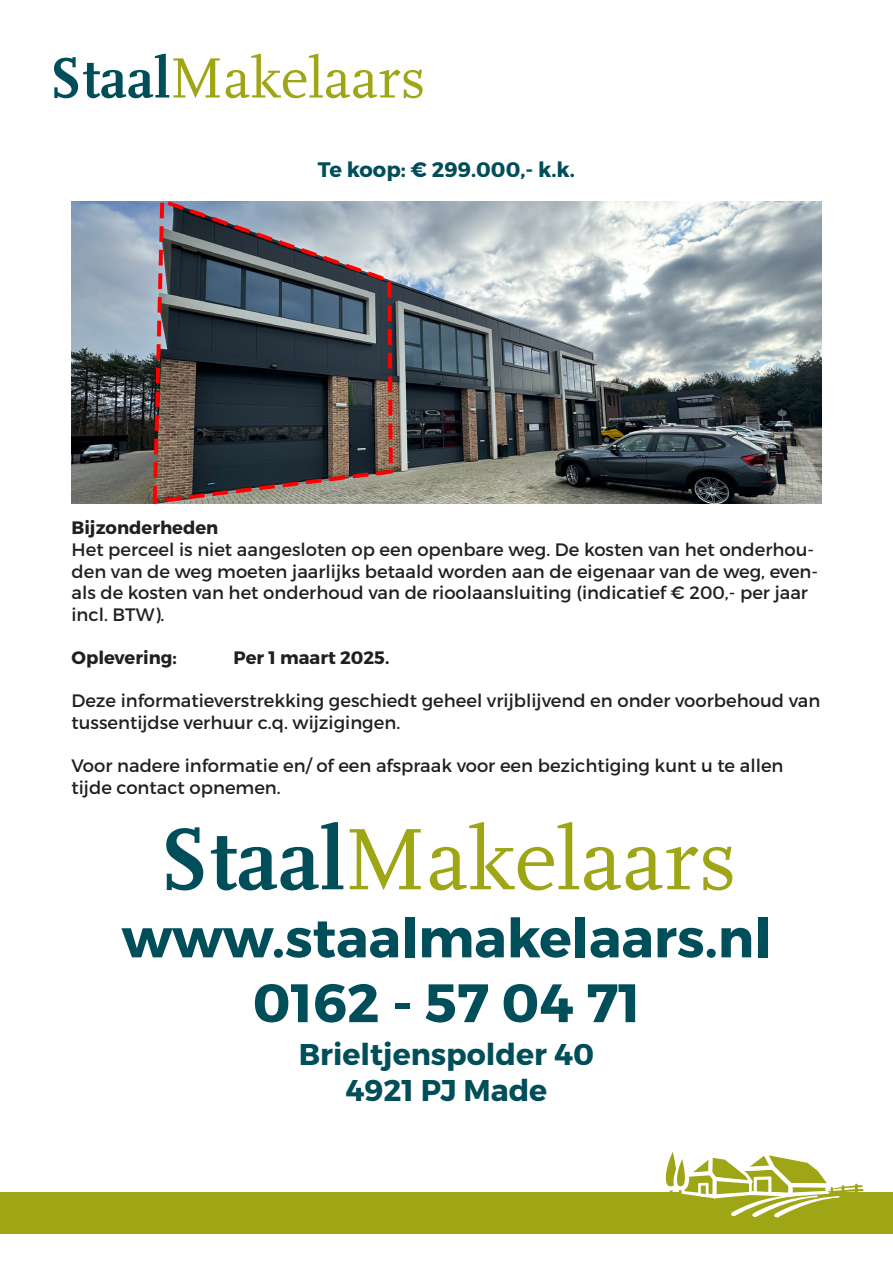
<style>
.page{position:relative;width:893px;height:1263px;background:#fff}
.page>*{position:absolute;margin:0;border:0;box-sizing:border-box;transform-origin:0 0}
.t1{font:700 54px "Montserrat";color:#004e59}
.t2{font:700 30px "Montserrat";color:#004e59}
.t3{font:700 21px "Montserrat";color:#004e59}
.t4{font:18px/21.6px "Montserrat";color:#231f20}
.t5{font:700 18px "Montserrat";color:#231f20}
</style>
<div class="page">
<div style="left:0;top:1192px;width:893px;height:42px;background:#9ea615"></div>
<svg style="left:54px;top:54px;width:166px;height:44px"></svg>
<svg style="left:226px;top:54px;width:197px;height:44px"></svg>
<svg style="left:665px;top:1151px;width:199px;height:67px"></svg>
<img style="left:72px;top:201px;width:749px;height:302px">
<svg style="left:166px;top:827px;width:37px;height:63px"></svg>
<svg style="left:211px;top:822px;width:132px;height:68px"></svg>
<svg style="left:350px;top:829px;width:71px;height:61px"></svg>
<svg style="left:430px;top:822px;width:302px;height:68px"></svg>
<p class="t3" style="left:318px;top:156px;width:258px">Te koop: € 299.000,- k.k.</p>
<p class="t5" style="left:72px;top:517px;width:148px">Bijzonderheden</p>
<p class="t4" style="left:72px;top:539px;width:748px">Het perceel is niet aangesloten op een openbare weg. De kosten van het onderhou&shy;den van de weg moeten jaarlijks betaald worden aan de eigenaar van de weg, even&shy;als de kosten van het onderhoud van de rioolaansluiting (indicatief € 200,- per jaar incl. BTW).</p>
<p class="t5" style="left:72px;top:646px;width:107px">Oplevering:</p>
<p class="t5" style="left:234px;top:646px;width:157px">Per 1 maart 2025.</p>
<p class="t4" style="left:72px;top:690px;width:750px">Deze informatieverstrekking geschiedt geheel vrijblijvend en onder voorbehoud van tussentijdse verhuur c.q. wijzigingen.</p>
<p class="t4" style="left:72px;top:755px;width:713px">Voor nadere informatie en/ of een afspraak voor een bezichtiging kunt u te allen tijde contact opnemen.</p>
<p class="t1" style="left:122px;top:905px;width:651px">www.staalmakelaars.nl</p>
<p class="t1" style="left:253px;top:969px;width:389px">0162 - 57 04 71</p>
<p class="t2" style="left:299px;top:1036px;width:297px">Brieltjenspolder 40</p>
<p class="t2" style="left:346px;top:1072px;width:203px">4921 PJ Made</p>
</div>
